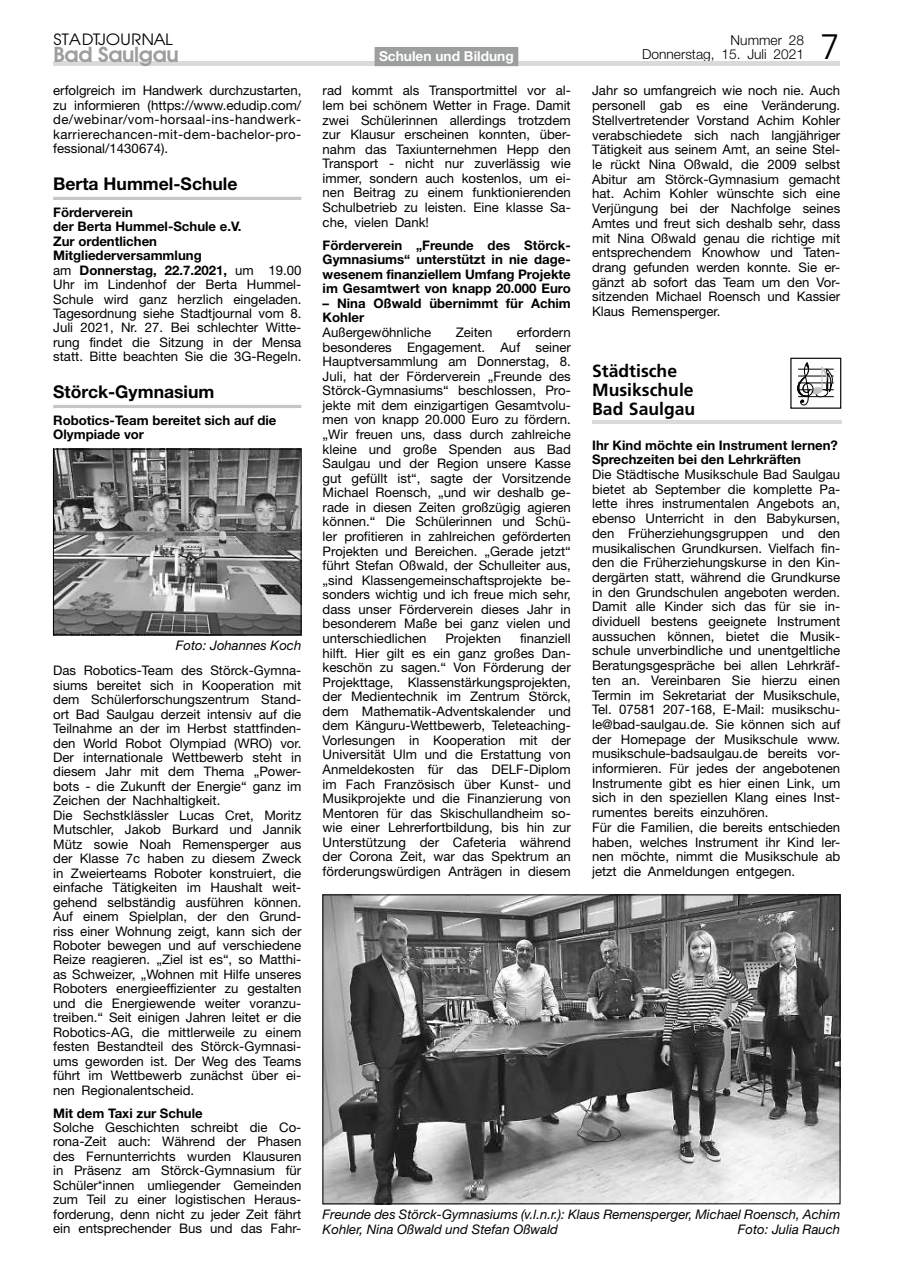
<style>
.page{position:relative;width:902px;height:1280px;background:#fff}
.page>*{position:absolute;margin:0;border:0;box-sizing:border-box;transform-origin:0 0}
.t1{font:300 35.1px "Frutiger";color:#000}
.t2{font:600 21.45px "Avant Garde Two BQ";letter-spacing:-.02em;color:#9d9e9e}
.t3{font:700 17.55px "Helvetica Neue";color:#000}
.t4{font:700 17.55px/19.2px "Frutiger";color:#000}
.t5{font:16.35px "Avant Garde Two BQ";color:#000;scale:1.08 1}
.t6{font:300 13.65px/13.5px "Helvetica Neue";color:#000;text-align:right}
.t7{font:700 13.65px "Helvetica Neue";color:#fff}
.t8{font:13.2px/14.4px "Helvetica Neue";color:#000;text-align:justify}
.t9{font:700 13.2px/14.5px "Helvetica Neue";color:#000}
.t10{font:italic 13.2px/14.4px "Helvetica Neue";color:#000}
.s1{font-weight:700}
</style>
<div class="page">
<div style="left:53px;top:61px;width:786px;height:5px;background:#d9dada"></div>
<div style="left:374px;top:47px;width:144px;height:19px;background:#9d9e9e"></div>
<hr style="left:53px;top:197px;width:248px;height:3px;background:#c6c6c7">
<hr style="left:53px;top:405px;width:248px;height:3px;background:#c6c6c7">
<img style="left:55px;top:451px;width:244px;height:182px">
<div style="left:53px;top:449px;width:248px;height:186px;border:1px solid #000"></div>
<div style="left:790px;top:358px;width:51px;height:51px;border:1px solid #000"></div>
<hr style="left:798px;top:389px;width:35px;height:1px;background:#000">
<hr style="left:798px;top:383px;width:35px;height:1px;background:#000">
<hr style="left:798px;top:376px;width:35px;height:1px;background:#000">
<hr style="left:798px;top:369px;width:35px;height:1px;background:#000">
<hr style="left:798px;top:396px;width:35px;height:1px;background:#000">
<svg style="left:790px;top:362px;width:42px;height:43px"></svg>
<hr style="left:592px;top:420px;width:249px;height:4px;background:#d9dada">
<img style="left:324px;top:897px;width:514px;height:305px">
<p class="t5" style="left:53px;top:31px;width:112px">STADTJOURNAL</p>
<h2 class="t2" style="left:53px;top:42px;width:127px">Bad Saulgau</h2>
<p class="t7" style="left:379px;top:48px;width:136px">Schulen und Bildung</p>
<p class="t8" style="left:53px;top:83px;width:250px">erfolgreich im Handwerk durchzustarten, zu informieren (https://www.edudip.com/ de/webinar/vom-horsaal-ins-handwerk&shy;karrierechancen-mit-dem-bachelor-pro&shy;fessional/1430674).</p>
<h3 class="t3" style="left:53px;top:172px;width:186px">Berta Hummel-Schule</h3>
<p class="t8" style="left:53px;top:205px;width:250px;text-align:left"><span class="s1">Förderverein<br>der Berta Hummel-Schule e.V.<br>Zur ordentlichen<br>Mitgliederversammlung<br></span>am <span class="s1">Donnerstag, 22.7.2021,</span> um 19.00<br>Uhr im Lindenhof der Berta Hummel-<br>Schule wird ganz herzlich eingeladen.<br>Tagesordnung siehe Stadtjournal vom 8.<br>Juli 2021, Nr. 27. Bei schlechter Witte&shy;rung findet die Sitzung in der Mensa statt. Bitte beachten Sie die 3G-Regeln.</p>
<h3 class="t3" style="left:53px;top:381px;width:163px">Störck-Gymnasium</h3>
<p class="t9" style="left:53px;top:413px;width:225px">Robotics-Team bereitet sich auf die<br>Olympiade vor</p>
<p class="t6" style="left:642px;top:33px;width:163px">Nummer 28<br>Donnerstag, 15. Juli 2021</p>
<h1 class="t1" style="left:820px;top:27px;width:21px">7</h1>
<p class="t8" style="left:592px;top:83px;width:250px">Jahr so umfangreich wie noch nie. Auch personell gab es eine Veränderung.<br>Stellvertretender Vorstand Achim Kohler verabschiedete sich nach langjähriger Tätigkeit aus seinem Amt, an seine Stel&shy;le rückt Nina Oßwald, die 2009 selbst Abitur am Störck-Gymnasium gemacht hat. Achim Kohler wünschte sich eine Verjüngung bei der Nachfolge seines Amtes und freut sich deshalb sehr, dass mit Nina Oßwald genau die richtige mit entsprechendem Knowhow und Taten&shy;drang gefunden werden konnte. Sie er&shy;gänzt ab sofort das Team um den Vor&shy;sitzenden Michael Roensch und Kassier Klaus Remensperger.</p>
<p class="t8" style="left:322px;top:83px;width:250px">rad kommt als Transportmittel vor al&shy;lem bei schönem Wetter in Frage. Damit zwei Schülerinnen allerdings trotzdem zur Klausur erscheinen konnten, über&shy;nahm das Taxiunternehmen Hepp den Transport - nicht nur zuverlässig wie immer, sondern auch kostenlos, um ei&shy;nen Beitrag zu einem funktionierenden Schulbetrieb zu leisten. Eine klasse Sa&shy;che, vielen Dank!</p>
<p class="t9" style="left:322px;top:237px;width:250px;text-align:justify">Förderverein „Freunde des Störck-Gymnasiums“ unterstützt in nie dage&shy;wesenem finanziellem Umfang Projekte im Gesamtwert von knapp 20.000 Euro</p>
<p class="t9" style="left:322px;top:296px;width:250px">– Nina Oßwald übernimmt für Achim<br>Kohler</p>
<p class="t8" style="left:322px;top:325px;width:110px">Außergewöhnliche</p>
<p class="t8" style="left:455px;top:325px;width:38px">Zeiten</p>
<p class="t8" style="left:322px;top:325px;width:250px;text-indent:194px">erfordern besonderes Engagement. Auf seiner Hauptversammlung am Donnerstag, 8.<br>Juli, hat der Förderverein „Freunde des Störck-Gymnasiums“ beschlossen, Pro&shy;jekte mit dem einzigartigen Gesamtvolu&shy;men von knapp 20.000 Euro zu fördern. „Wir freuen uns, dass durch zahlreiche kleine und große Spenden aus Bad Saulgau und der Region unsere Kasse gut gefüllt ist“, sagte der Vorsitzende Michael Roensch, „und wir deshalb ge&shy;rade in diesen Zeiten großzügig agieren können.“ Die Schülerinnen und Schü&shy;ler profitieren in zahlreichen geförderten Projekten und Bereichen. „Gerade jetzt“ führt Stefan Oßwald, der Schulleiter aus, „sind Klassengemeinschaftsprojekte be&shy;sonders wichtig und ich freue mich sehr, dass unser Förderverein dieses Jahr in besonderem Maße bei ganz vielen und unterschiedlichen</p>
<h3 class="t4" style="left:592px;top:361px;width:105px">Städtische<br>Musikschule<br>Bad Saulgau</h3>
<p class="t9" style="left:592px;top:437px;width:247px">Ihr Kind möchte ein Instrument lernen?<br>Sprechzeiten bei den Lehrkräften</p>
<p class="t8" style="left:592px;top:467px;width:250px;text-align:left">Die Städtische Musikschule Bad Saulgau bietet ab September die komplette Pa&shy;lette ihres instrumentalen Angebots an, ebenso Unterricht in den Babykursen, den Früherziehungsgruppen und den musikalischen Grundkursen. Vielfach fin&shy;den die Früherziehungskurse in den Kin&shy;dergärten statt, während die Grundkurse in den Grundschulen angeboten werden.<br>Damit alle Kinder sich das für sie in&shy;dividuell bestens geeignete Instrument aussuchen können, bietet die Musik&shy;schule unverbindliche und unentgeltliche Beratungsgespräche bei allen Lehrkräf&shy;ten an. Vereinbaren Sie hierzu einen Termin im Sekretariat der Musikschule, Tel. 07581 207-168, E-Mail: musikschu&shy;le@bad-saulgau.de. Sie können sich auf der Homepage der Musikschule www. musikschule-badsaulgau.de bereits vor&shy;informieren. Für jedes der angebotenen Instrumente gibt es hier einen Link, um sich in den speziellen Klang eines Inst&shy;rumentes bereits einzuhören.<br>Für die Familien, die bereits entschieden haben, welches Instrument ihr Kind ler&shy;nen möchte, nimmt die Musikschule ab jetzt die Anmeldungen entgegen.</p>
<p class="t8" style="left:322px;top:631px;width:250px;text-indent:197px">finanziell hilft. Hier gilt es ein ganz großes Dan&shy;keschön zu sagen.“ Von Förderung der Projekttage, Klassenstärkungsprojekten, der Medientechnik im Zentrum Störck, dem Mathematik-Adventskalender und dem Känguru-Wettbewerb, Teleteaching-Vorlesungen in Kooperation mit der Universität Ulm und die Erstattung von Anmeldekosten für das DELF-Diplom im Fach Französisch über Kunst- und Musikprojekte und die Finanzierung von Mentoren für das Skischullandheim so&shy;wie einer Lehrerfortbildung, bis hin zur Unterstützung der Cafeteria während der Corona Zeit, war das Spektrum an förderungswürdigen Anträgen in diesem</p>
<p class="t8" style="left:445px;top:631px;width:57px">Projekten</p>
<p class="t10" style="left:176px;top:638px;width:127px">Foto: Johannes Koch</p>
<p class="t8" style="left:53px;top:663px;width:250px;text-align:left">Das Robotics-Team des Störck-Gymna&shy;siums bereitet sich in Kooperation mit dem Schülerforschungszentrum Stand&shy;ort Bad Saulgau derzeit intensiv auf die Teilnahme an der im Herbst stattfinden&shy;den World Robot Olympiad (WRO) vor.<br>Der internationale Wettbewerb steht in diesem Jahr mit dem Thema „Power&shy;bots - die Zukunft der Energie“ ganz im Zeichen der Nachhaltigkeit.<br>Die Sechstklässler Lucas Cret, Moritz Mutschler, Jakob Burkard und Jannik Mütz sowie Noah Remensperger aus der Klasse 7c haben zu diesem Zweck in Zweierteams Roboter konstruiert, die einfache Tätigkeiten im Haushalt weit&shy;gehend selbständig ausführen können.<br>Auf einem Spielplan, der den Grund&shy;riss einer Wohnung zeigt, kann sich der Roboter bewegen und auf verschiedene Reize reagieren. „Ziel ist es“, so Matthi&shy;as Schweizer, „Wohnen mit Hilfe unseres Roboters energieeffizienter zu gestalten und die Energiewende weiter voranzu&shy;treiben.“ Seit einigen Jahren leitet er die Robotics-AG, die mittlerweile zu einem festen Bestandteil des Störck-Gymnasi&shy;ums geworden ist. Der Weg des Teams führt im Wettbewerb zunächst über ei&shy;nen Regionalentscheid.</p>
<p class="t9" style="left:53px;top:1105px;width:151px">Mit dem Taxi zur Schule</p>
<p class="t8" style="left:53px;top:1120px;width:250px">Solche Geschichten schreibt die Co&shy;rona-Zeit auch: Während der Phasen des Fernunterrichts wurden Klausuren in Präsenz am Störck-Gymnasium für Schüler*innen umliegender Gemeinden zum Teil zu einer logistischen Heraus&shy;forderung, denn nicht zu jeder Zeit fährt ein entsprechender Bus und das Fahr-</p>
<p class="t10" style="left:322px;top:1207px;width:519px">Freunde des Störck-Gymnasiums (v.l.n.r.): Klaus Remensperger, Michael Roensch, Achim<br>Kohler, Nina Oßwald und Stefan Oßwald</p>
<p class="t10" style="left:737px;top:1221px;width:104px">Foto: Julia Rauch</p>
</div>
